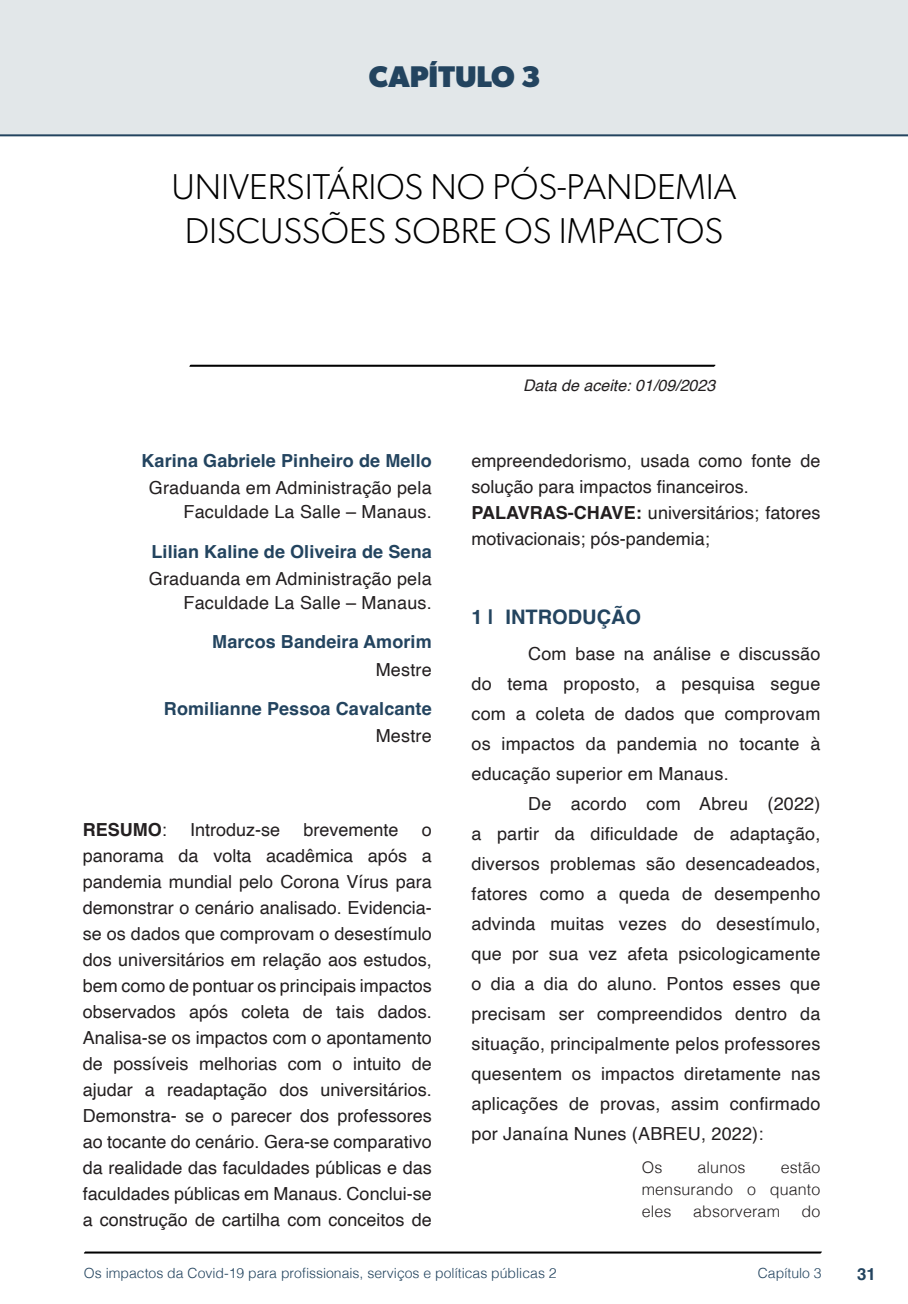
<style>
.page{position:relative;width:908px;height:1304px;background:#fff}
.page>*{position:absolute;margin:0;border:0;box-sizing:border-box;transform-origin:0 0}
.t1{font:300 36px/44px "Gibson";color:#000;text-align:center}
.t2{font:700 30px "Gibson";color:#23445f}
.t3{font:700 20px "Helvetica";color:#23445f}
.t4{font:18px/26px "Helvetica";letter-spacing:.01em;color:#231f20;text-align:justify}
.t5{font:700 18px "Helvetica";letter-spacing:.005em;color:#23445f}
.t6{font:700 18px "Helvetica";color:#231f20}
.t7{font:700 16.8px "Helvetica";color:#23445f}
.t8{font:300 16px/22px "Helvetica";letter-spacing:.01em;color:#231f20;text-align:justify}
.t9{font:italic 16px "Helvetica";color:#231f20}
.t10{font:300 14px "Helvetica";color:#23445f}
.s1{font-weight:400}
.s2{font-weight:700}
</style>
<div class="page">
<svg style="left:84px;top:1251px;width:737px;height:3px;background:#515151"></svg>
<svg style="left:189px;top:364px;width:526px;height:3px;background:#4f4f4f"></svg>
<div style="left:0;top:0;width:907px;height:136px;background:#e2e7e9"></div>
<div style="left:44px;top:72px;width:68px;height:61px;background:#e2e7e9"></div>
<h2 class="t2" style="left:369px;top:58px;width:173px">CAPÍTULO 3</h2>
<h1 class="t1" style="left:171px;top:164px;width:566px">UNIVERSITÁRIOS NO PÓS-PANDEMIA<br>DISCUSSÕES SOBRE OS IMPACTOS</h1>
<p class="t5" style="left:141px;top:450px;width:291px">Karina Gabriele Pinheiro de Mello</p>
<p class="t4" style="left:149px;top:477px;width:284px;line-height:24px;text-align:right">Graduanda em Administração pela<br>Faculdade La Salle – Manaus.</p>
<p class="t5" style="left:151px;top:540px;width:282px">Lilian Kaline de Oliveira de Sena</p>
<p class="t4" style="left:149px;top:567px;width:284px;line-height:24px;text-align:right">Graduanda em Administração pela<br>Faculdade La Salle – Manaus.</p>
<p class="t5" style="left:212px;top:631px;width:221px">Marcos Bandeira Amorim</p>
<p class="t4" style="left:375px;top:657px;width:57px">Mestre</p>
<p class="t5" style="left:164px;top:698px;width:269px">Romilianne Pessoa Cavalcante</p>
<p class="t4" style="left:375px;top:724px;width:57px">Mestre</p>
<p class="t6" style="left:83px;top:819px;width:86px">RESUMO<span class="s1">:</span></p>
<p class="t4" style="left:190px;top:818px;width:92px">Introduz-se</p>
<p class="t4" style="left:303px;top:818px;width:97px">brevemente</p>
<p class="t4" style="left:83px;top:818px;width:350px;text-indent:339px">o panorama da volta acadêmica após a pandemia mundial pelo Corona Vírus para demonstrar o cenário analisado. Evidencia&shy;se os dados que comprovam o desestímulo dos universitários em relação aos estudos, bem como de pontuar os principais impactos observados após coleta de tais dados.<br>Analisa-se os impactos com o apontamento de possíveis melhorias com o intuito de ajudar a readaptação dos universitários.<br>Demonstra- se o parecer dos professores ao tocante do cenário. Gera-se comparativo da realidade das faculdades públicas e das faculdades públicas em Manaus. Conclui-se a construção de cartilha com conceitos de</p>
<p class="t9" style="left:523px;top:373px;width:194px">Data de aceite: 01/09/2023</p>
<p class="t4" style="left:471px;top:448px;width:350px;text-align:left">empreendedorismo, usada como fonte de solução para impactos financeiros.<br><span class="s2">PALAVRAS-CHAVE:</span> universitários; fatores motivacionais; pós-pandemia;</p>
<p class="t3" style="left:471px;top:605px;width:171px">1 | INTRODUÇÃO</p>
<p class="t4" style="left:471px;top:639px;width:350px;line-height:30px;text-indent:57px">Com base na análise e discussão do tema proposto, a pesquisa segue com a coleta de dados que comprovam os impactos da pandemia no tocante à educação superior em Manaus.</p>
<p class="t4" style="left:471px;top:789px;width:350px;line-height:30px;text-indent:57px">De acordo com Abreu (2022) a partir da dificuldade de adaptação, diversos problemas são desencadeados, fatores como a queda de desempenho advinda muitas vezes do desestímulo, que por sua vez afeta psicologicamente o dia a dia do aluno. Pontos esses que precisam ser compreendidos dentro da situação, principalmente pelos professores quesentem os impactos diretamente nas aplicações de provas, assim confirmado por Janaína Nunes (ABREU, 2022):</p>
<p class="t8" style="left:641px;top:1155px;width:22px">Os</p>
<p class="t8" style="left:697px;top:1155px;width:49px">alunos</p>
<p class="t8" style="left:641px;top:1155px;width:180px;text-indent:139px">estão mensurando o quanto eles</p>
<p class="t8" style="left:692px;top:1199px;width:88px">absorveram</p>
<p class="t8" style="left:801px;top:1199px;width:20px">do</p>
<p class="t10" style="left:84px;top:1261px;width:474px">Os impactos da Covid-19 para profissionais, serviços e políticas públicas 2</p>
<p class="t10" style="left:757px;top:1261px;width:65px">Capítulo 3</p>
<p class="t7" style="left:856px;top:1264px;width:20px">31</p>
</div>
